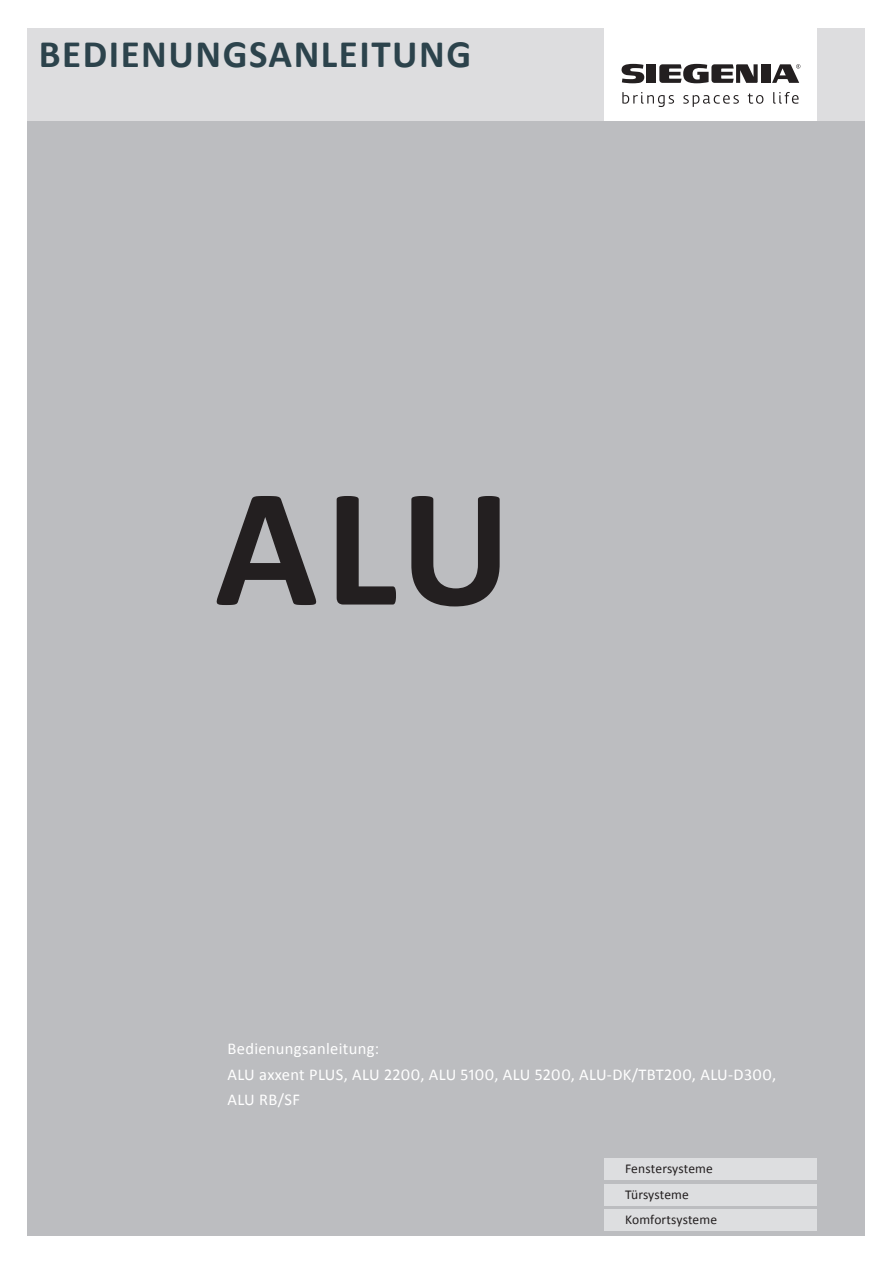
<style>
.page{position:relative;width:893px;height:1263px;background:#fff}
.page>*{position:absolute;margin:0;border:0;box-sizing:border-box;transform-origin:0 0}
.Cover_Product_Title{font:700 171px "Calibri";color:#231f20}
.Cover_DocType_Title{font:700 39px "Calibri";letter-spacing:.04em;color:#2c434c}
.Cover_Product_Sublin{font:16.5px/25.5px "Calibri";letter-spacing:.02em;color:#fff}
.Cover_Range{font:13.5px "Calibri";letter-spacing:.005em;color:#231f20}
</style>
<div class="page">
<div style="left:28px;top:28px;width:837px;height:1207px;background:#bcbdc0"></div>
<div style="left:27px;top:28px;width:838px;height:92px;background:#dddddf"></div>
<div style="left:604px;top:18px;width:212px;height:102px;background:#fff"></div>
<svg style="left:622px;top:92px;width:52px;height:15px"></svg>
<svg style="left:683px;top:95px;width:56px;height:12px"></svg>
<svg style="left:748px;top:94px;width:15px;height:10px"></svg>
<svg style="left:773px;top:92px;width:26px;height:12px"></svg>
<div style="left:646px;top:64px;width:10px;height:19px;background:#231f20"></div>
<svg style="left:622px;top:64px;width:22px;height:19px"></svg>
<div style="left:761px;top:64px;width:9px;height:19px;background:#231f20"></div>
<svg style="left:659px;top:64px;width:99px;height:19px"></svg>
<svg style="left:772px;top:64px;width:28px;height:19px"></svg>
<div style="left:604px;top:1159px;width:212px;height:21px;background:#dddee0"></div>
<div style="left:604px;top:1184px;width:212px;height:21px;background:#dddee0"></div>
<div style="left:604px;top:1210px;width:212px;height:21px;background:#dddee0"></div>
<p class="Cover_DocType_Title" style="left:39px;top:29px;width:434px">BEDIENUNGSANLEITUNG</p>
<p class="Cover_Product_Title" style="left:215px;top:438px;width:298px">ALU</p>
<p class="Cover_Product_Sublin" style="left:227px;top:1036px;width:550px">Bedienungsanleitung:<br>ALU axxent PLUS, ALU 2200, ALU 5100, ALU 5200, ALU-DK/TBT200, ALU-D300,<br>ALU RB/SF</p>
<p class="Cover_Range" style="left:625px;top:1160px;width:89px">Fenstersysteme</p>
<p class="Cover_Range" style="left:625px;top:1186px;width:65px">Türsysteme</p>
<p class="Cover_Range" style="left:625px;top:1211px;width:94px">Komfortsysteme</p>
</div>
